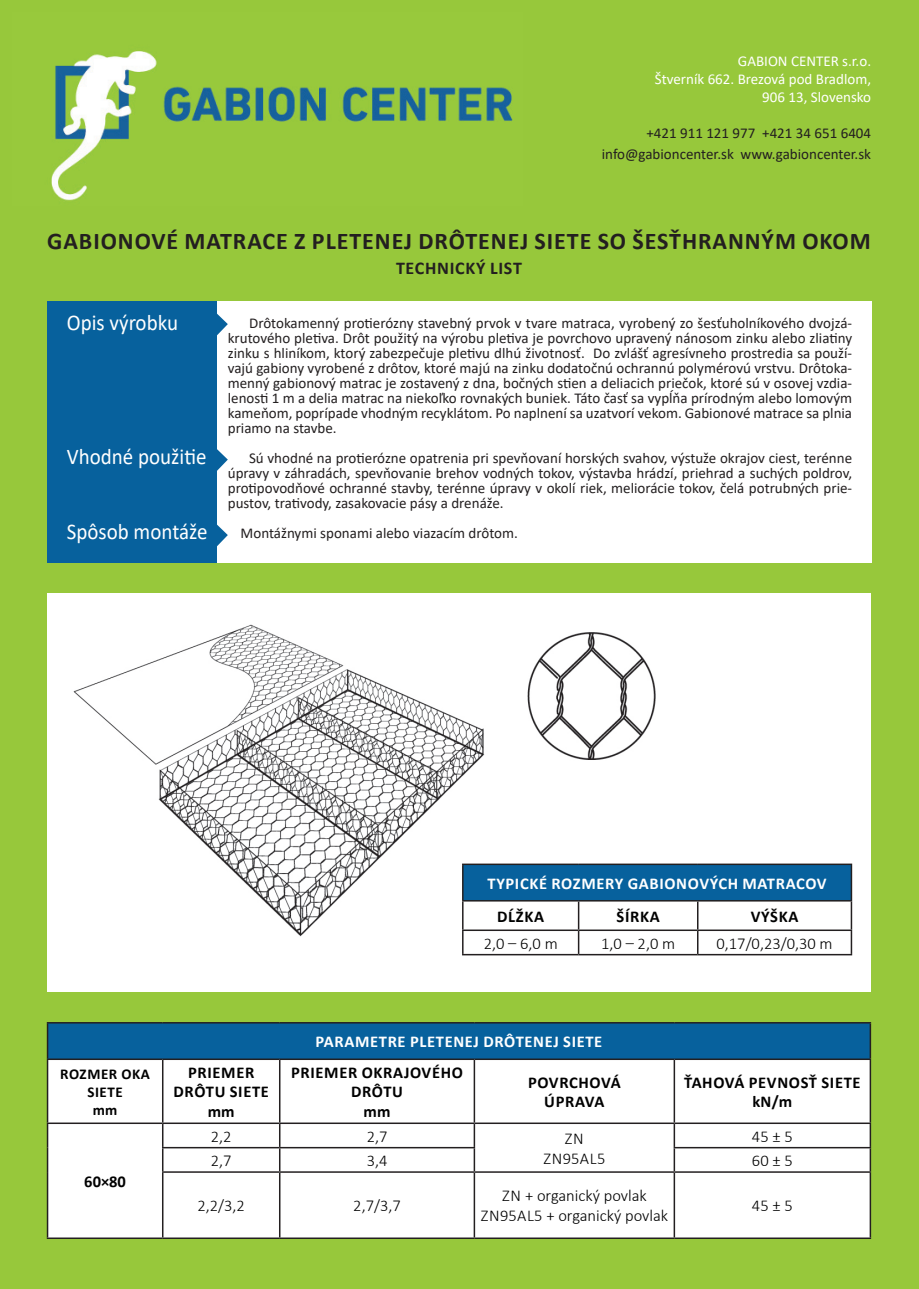
<style>
.page{position:relative;width:919px;height:1289px;background:#fff}
.page>*{position:absolute;margin:0;border:0;box-sizing:border-box;transform-origin:0 0}
.t1{font:700 24px "Calibri";letter-spacing:.04em;color:#231f20}
.t2{font:22.5px "Calibri";color:#fff;scale:.93 1}
.t3{font:700 18px "Calibri";letter-spacing:.04em;color:#231f20}
.t4{font:300 16.5px "Calibri";color:#000}
.t5{font:700 16.5px/19.8px "Calibri";letter-spacing:.04em;color:#000;text-align:center}
.t6{font:700 16.5px "Calibri";letter-spacing:.04em;color:#fff}
.t7{font:300 16.5px "Calibri";letter-spacing:.02em;color:#000}
.t8{font:15px/15px "Calibri";color:#231f20;text-align:justify}
.t9{font:15px/18px "Calibri";color:#fff;text-align:right}
.t10{font:700 15px/18px "Calibri";letter-spacing:.04em;color:#000;text-align:center}
</style>
<div class="page">
<div style="left:0;top:0;width:918px;height:1288px;background:#97c83b"></div>
<div style="left:47px;top:593px;width:823px;height:399px;background:#fff"></div>
<img style="left:51px;top:51px;width:462px;height:150px">
<div style="left:47px;top:301px;width:183px;height:261px;background:#07619d"></div>
<div style="left:217px;top:301px;width:654px;height:261px;background:#fff"></div>
<img style="left:73px;top:624px;width:637px;height:332px">
<svg style="left:217px;top:449px;width:11px;height:22px"></svg>
<svg style="left:217px;top:524px;width:11px;height:22px"></svg>
<svg style="left:217px;top:313px;width:11px;height:23px"></svg>
<div style="left:463px;top:864px;width:388px;height:36px;background:#07619d"></div>
<hr style="left:462px;top:863px;width:116px;height:2px;background:#231f20">
<hr style="left:462px;top:865px;width:1px;height:35px;background:#231f20">
<hr style="left:578px;top:863px;width:119px;height:2px;background:#231f20">
<hr style="left:697px;top:863px;width:155px;height:2px;background:#231f20">
<hr style="left:850px;top:865px;width:2px;height:35px;background:#231f20">
<hr style="left:462px;top:900px;width:116px;height:1px;background:#231f20">
<hr style="left:578px;top:900px;width:119px;height:1px;background:#231f20">
<hr style="left:697px;top:900px;width:155px;height:1px;background:#231f20">
<hr style="left:850px;top:901px;width:2px;height:28px;background:#231f20">
<hr style="left:462px;top:929px;width:116px;height:2px;background:#231f20">
<svg style="left:462px;top:901px;width:1px;height:52px"></svg>
<hr style="left:578px;top:929px;width:119px;height:2px;background:#231f20">
<svg style="left:578px;top:901px;width:1px;height:52px"></svg>
<hr style="left:697px;top:929px;width:155px;height:2px;background:#231f20">
<svg style="left:697px;top:901px;width:1px;height:52px"></svg>
<hr style="left:850px;top:931px;width:2px;height:22px;background:#231f20">
<hr style="left:462px;top:953px;width:116px;height:2px;background:#231f20">
<hr style="left:578px;top:953px;width:119px;height:2px;background:#231f20">
<hr style="left:697px;top:953px;width:155px;height:2px;background:#231f20">
<div style="left:48px;top:1022px;width:822px;height:37px;background:#07619d"></div>
<div style="left:48px;top:1059px;width:821px;height:178px;background:#fff"></div>
<hr style="left:47px;top:1022px;width:116px;height:1px;background:#231f20">
<hr style="left:47px;top:1023px;width:1px;height:35px;background:#231f20">
<hr style="left:163px;top:1022px;width:117px;height:1px;background:#231f20">
<hr style="left:280px;top:1022px;width:194px;height:1px;background:#231f20">
<hr style="left:474px;top:1022px;width:200px;height:1px;background:#231f20">
<hr style="left:674px;top:1022px;width:197px;height:1px;background:#231f20">
<hr style="left:869px;top:1023px;width:2px;height:35px;background:#231f20">
<hr style="left:47px;top:1058px;width:116px;height:1px;background:#231f20">
<hr style="left:47px;top:1059px;width:1px;height:63px;background:#231f20">
<hr style="left:163px;top:1058px;width:117px;height:1px;background:#231f20">
<hr style="left:162px;top:1059px;width:1px;height:63px;background:#231f20">
<hr style="left:280px;top:1058px;width:194px;height:1px;background:#231f20">
<hr style="left:279px;top:1059px;width:1px;height:63px;background:#231f20">
<hr style="left:474px;top:1058px;width:200px;height:1px;background:#231f20">
<hr style="left:473px;top:1059px;width:2px;height:63px;background:#231f20">
<hr style="left:674px;top:1058px;width:197px;height:1px;background:#231f20">
<hr style="left:673px;top:1059px;width:2px;height:63px;background:#231f20">
<hr style="left:869px;top:1059px;width:2px;height:63px;background:#231f20">
<hr style="left:47px;top:1122px;width:116px;height:1px;background:#231f20">
<hr style="left:163px;top:1122px;width:117px;height:1px;background:#231f20">
<hr style="left:280px;top:1122px;width:194px;height:1px;background:#231f20">
<hr style="left:474px;top:1122px;width:200px;height:1px;background:#231f20">
<hr style="left:473px;top:1123px;width:2px;height:23px;background:#231f20">
<hr style="left:674px;top:1122px;width:197px;height:1px;background:#231f20">
<hr style="left:673px;top:1123px;width:2px;height:23px;background:#231f20">
<hr style="left:869px;top:1123px;width:2px;height:23px;background:#231f20">
<svg style="left:47px;top:1123px;width:1px;height:48px"></svg>
<hr style="left:162px;top:1146px;width:118px;height:2px;background:#231f20">
<svg style="left:162px;top:1123px;width:1px;height:48px"></svg>
<hr style="left:280px;top:1146px;width:195px;height:2px;background:#231f20">
<svg style="left:279px;top:1123px;width:1px;height:48px"></svg>
<hr style="left:473px;top:1148px;width:2px;height:23px;background:#231f20">
<hr style="left:673px;top:1146px;width:198px;height:2px;background:#231f20">
<hr style="left:673px;top:1148px;width:2px;height:23px;background:#231f20">
<hr style="left:869px;top:1148px;width:2px;height:23px;background:#231f20">
<hr style="left:47px;top:1171px;width:1px;height:66px;background:#231f20">
<hr style="left:162px;top:1171px;width:118px;height:1px;background:#231f20">
<hr style="left:162px;top:1172px;width:1px;height:65px;background:#231f20">
<hr style="left:280px;top:1171px;width:194px;height:1px;background:#231f20">
<hr style="left:279px;top:1172px;width:1px;height:65px;background:#231f20">
<hr style="left:474px;top:1171px;width:200px;height:1px;background:#231f20">
<hr style="left:473px;top:1172px;width:2px;height:65px;background:#231f20">
<hr style="left:674px;top:1171px;width:197px;height:1px;background:#231f20">
<hr style="left:673px;top:1172px;width:2px;height:65px;background:#231f20">
<hr style="left:869px;top:1172px;width:2px;height:65px;background:#231f20">
<hr style="left:47px;top:1237px;width:116px;height:1px;background:#231f20">
<hr style="left:163px;top:1237px;width:117px;height:1px;background:#231f20">
<hr style="left:280px;top:1237px;width:194px;height:1px;background:#231f20">
<hr style="left:474px;top:1237px;width:200px;height:1px;background:#231f20">
<hr style="left:674px;top:1237px;width:197px;height:1px;background:#231f20">
<p class="t9" style="left:737px;top:51px;width:135px">GABION CENTER s.r.o.</p>
<p class="t9" style="left:654px;top:69px;width:218px">Štverník 662. Brezová pod Bradlom,<br>906 13, Slovensko</p>
<p class="t8" style="left:646px;top:125px;width:226px">+421 911 121 977 +421 34 651 6404</p>
<p class="t8" style="left:601px;top:146px;width:271px">info@gabioncenter.sk www.gabioncenter.sk</p>
<p class="t1" style="left:47px;top:224px;width:824px">GABIONOVÉ MATRACE Z PLETENEJ DRÔTENEJ SIETE SO ŠESŤHRANNÝM OKOM</p>
<p class="t3" style="left:396px;top:255px;width:127px">TECHNICKÝ LIST</p>
<p class="t2" style="left:67px;top:307px;width:121px">Opis výrobku</p>
<p class="t2" style="left:67px;top:441px;width:152px">Vhodné použitie</p>
<p class="t2" style="left:67px;top:515px;width:153px">Spôsob montáže</p>
<p class="t8" style="left:228px;top:315px;width:625px;text-indent:21px">Drôtokamenný protierózny stavebný prvok v tvare matraca, vyrobený zo šesťuholníkového dvojzá&shy;krutového pletiva. Drôt použitý na výrobu pletiva je povrchovo upravený nánosom zinku alebo zliatiny zinku s hliníkom, ktorý zabezpečuje pletivu dlhú životnosť. Do zvlášť agresívneho prostredia sa použí&shy;vajú gabiony vyrobené z drôtov, ktoré majú na zinku dodatočnú ochrannú polymérovú vrstvu. Drôtoka&shy;menný gabionový matrac je zostavený z dna, bočných stien a deliacich priečok, ktoré sú v osovej vzdia&shy;lenosti 1 m a delia matrac na niekoľko rovnakých buniek. Táto časť sa vypĺňa prírodným alebo lomovým kameňom, poprípade vhodným recyklátom. Po naplnení sa uzatvorí vekom. Gabionové matrace sa plnia priamo na stavbe.</p>
<p class="t8" style="left:228px;top:450px;width:625px;text-indent:21px">Sú vhodné na protierózne opatrenia pri spevňovaní horských svahov, výstuže okrajov ciest, terénne úpravy v záhradách, spevňovanie brehov vodných tokov, výstavba hrádzí, priehrad a suchých poldrov, protipovodňové ochranné stavby, terénne úpravy v okolí riek, meliorácie tokov, čelá potrubných prie&shy;pustov, trativody, zasakovacie pásy a drenáže.</p>
<p class="t8" style="left:240px;top:525px;width:279px">Montážnymi sponami alebo viazacím drôtom.</p>
<p class="t6" style="left:487px;top:871px;width:340px">TYPICKÉ ROZMERY GABIONOVÝCH MATRACOV</p>
<p class="t5" style="left:497px;top:906px;width:48px">DĹŽKA</p>
<p class="t5" style="left:616px;top:906px;width:45px">ŠÍRKA</p>
<p class="t5" style="left:750px;top:906px;width:49px">VÝŠKA</p>
<p class="t4" style="left:483px;top:932px;width:75px">2,0 – 6,0 m</p>
<p class="t4" style="left:601px;top:932px;width:75px">1,0 – 2,0 m</p>
<p class="t4" style="left:716px;top:932px;width:118px">0,17/0,23/0,30 m</p>
<p class="t6" style="left:315px;top:1030px;width:288px">PARAMETRE PLETENEJ DRÔTENEJ SIETE</p>
<p class="t10" style="left:60px;top:1064px;width:91px">ROZMER OKA<br>SIETE<br>mm</p>
<p class="t5" style="left:173px;top:1062px;width:97px">PRIEMER<br>DRÔTU SIETE mm</p>
<p class="t5" style="left:291px;top:1062px;width:173px">PRIEMER OKRAJOVÉHO<br>DRÔTU<br>mm</p>
<p class="t5" style="left:528px;top:1071px;width:94px">POVRCHOVÁ<br>ÚPRAVA</p>
<p class="t5" style="left:684px;top:1071px;width:178px">ŤAHOVÁ PEVNOSŤ SIETE</p>
<p class="t5" style="left:752px;top:1091px;width:41px">kN/m</p>
<p class="t5" style="left:84px;top:1171px;width:43px">60×80</p>
<p class="t4" style="left:211px;top:1125px;width:22px">2,2</p>
<p class="t4" style="left:366px;top:1125px;width:22px">2,7</p>
<p class="t4" style="left:565px;top:1128px;width:20px">ZN</p>
<p class="t7" style="left:543px;top:1147px;width:63px">ZN95AL5</p>
<p class="t4" style="left:752px;top:1125px;width:42px">45 ± 5</p>
<p class="t4" style="left:211px;top:1150px;width:22px">2,7</p>
<p class="t4" style="left:366px;top:1150px;width:22px">3,4</p>
<p class="t4" style="left:752px;top:1150px;width:42px">60 ± 5</p>
<p class="t4" style="left:197px;top:1195px;width:49px">2,2/3,2</p>
<p class="t4" style="left:353px;top:1195px;width:49px">2,7/3,7</p>
<p class="t4" style="left:502px;top:1185px;width:146px">ZN + organický povlak</p>
<p class="t4" style="left:481px;top:1205px;width:189px">ZN95AL5 + organický povlak</p>
<p class="t4" style="left:752px;top:1195px;width:42px">45 ± 5</p>
</div>
